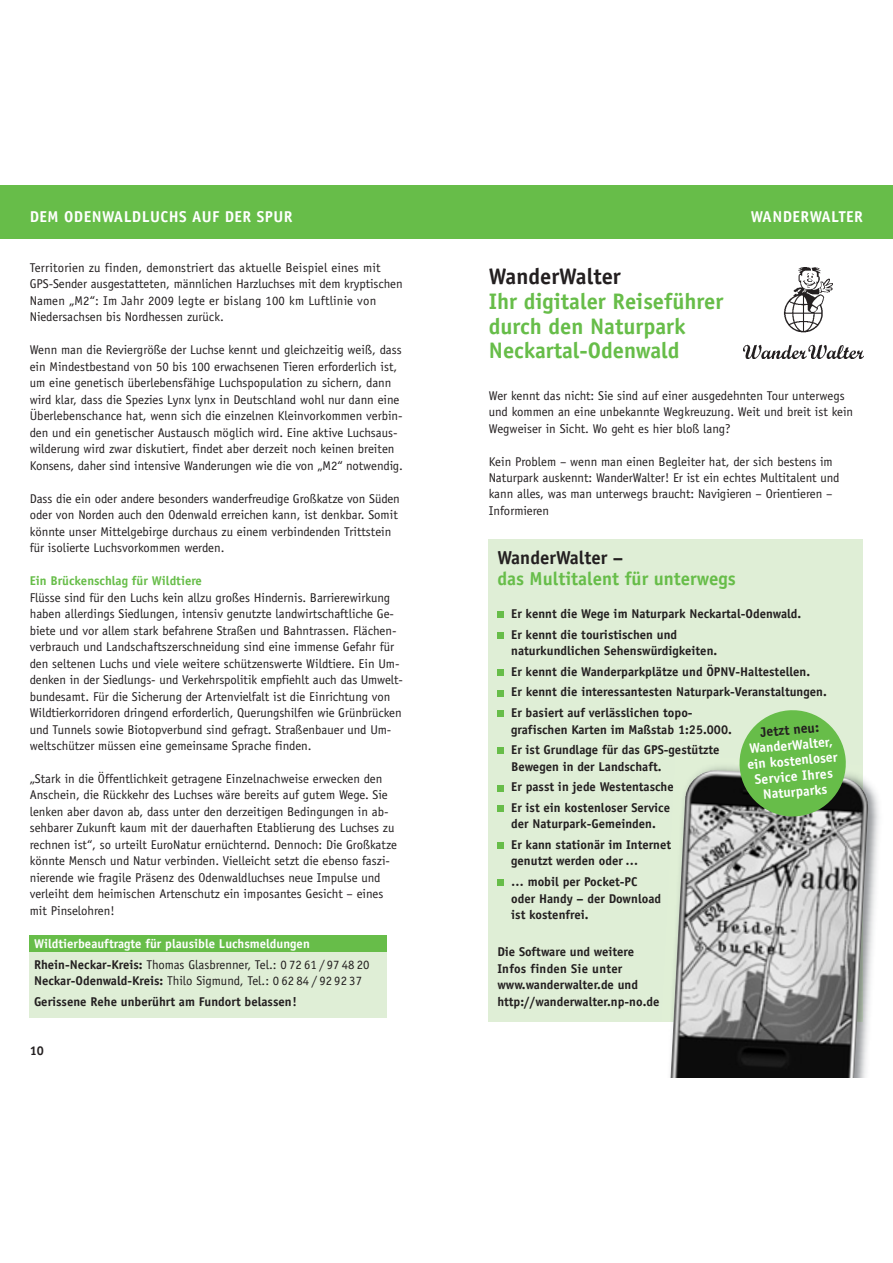
<style>
.page{position:relative;width:893px;height:1263px;background:#fff}
.page>*{position:absolute;margin:0;border:0;box-sizing:border-box;transform-origin:0 0}
.t1{font:700 22.5px/24.8px "Officina Sans";color:#67bd49}
.t2{font:700 22.5px "Officina Sans";color:#231f20}
.t3{font:700 18.75px "Officina Sans";color:#67bd49}
.t4{font:700 18.75px "Officina Sans";color:#231f20}
.t5{font:700 15.75px "Officina Sans";letter-spacing:.03em;color:#fff}
.t6{font:700 13.8px/15.6px "Officina Sans";color:#fff;text-align:center}
.t7{font:700 13.8px "Officina Sans";color:#231f20}
.t8{font:12.75px/16.5px "Officina Sans";color:#231f20}
.t9{font:700 12.75px/20.5px "Officina Sans";color:#231f20}
.t10{font:700 12.75px "Officina Sans";color:#fff}
.t11{font:700 12.75px "Officina Sans";color:#67bd49}
.s1{font-weight:700}
</style>
<div class="page">
<div style="left:489px;top:540px;width:374px;height:482px;background:#dfeed6"></div>
<div style="left:497px;top:880px;width:7px;height:6px;background:#67bd49"></div>
<div style="left:497px;top:843px;width:7px;height:6px;background:#67bd49"></div>
<div style="left:497px;top:805px;width:7px;height:7px;background:#67bd49"></div>
<div style="left:497px;top:785px;width:7px;height:6px;background:#67bd49"></div>
<div style="left:497px;top:748px;width:7px;height:6px;background:#67bd49"></div>
<div style="left:497px;top:711px;width:7px;height:6px;background:#67bd49"></div>
<div style="left:497px;top:690px;width:7px;height:6px;background:#67bd49"></div>
<div style="left:497px;top:669px;width:7px;height:7px;background:#67bd49"></div>
<div style="left:497px;top:632px;width:7px;height:7px;background:#67bd49"></div>
<div style="left:497px;top:612px;width:7px;height:6px;background:#67bd49"></div>
<img style="left:869px;top:785px;width:10px;height:220px">
<img style="left:670px;top:770px;width:199px;height:308px">
<div style="left:0;top:185px;width:893px;height:54px;background:#67bd49"></div>
<div style="left:30px;top:952px;width:357px;height:66px;background:#dfeed6"></div>
<div style="left:30px;top:936px;width:357px;height:16px;background:#67bd49"></div>
<img style="left:744px;top:268px;width:119px;height:91px">
<svg style="left:737px;top:710px;width:111px;height:109px;background:#74b55c"></svg>
<p class="t5" style="left:30px;top:211px;width:264px">DEM ODENWALDLUCHS AUF DER SPUR</p>
<p class="t8" style="left:30px;top:260px;width:374px">Territorien zu finden, demonstriert das aktuelle Beispiel eines mit GPS-Sender ausgestatteten, männlichen Harzluchses mit dem kryptischen Namen „M2“: Im Jahr 2009 legte er bislang 100 km Luftlinie von Niedersachsen bis Nordhessen zurück.</p>
<p class="t8" style="left:30px;top:343px;width:375px">Wenn man die Reviergröße der Luchse kennt und gleichzeitig weiß, dass ein Mindestbestand von 50 bis 100 erwachsenen Tieren erforderlich ist, um eine genetisch überlebensfähige Luchspopulation zu sichern, dann wird klar, dass die Spezies Lynx lynx in Deutschland wohl nur dann eine Überlebenschance hat, wenn sich die einzelnen Kleinvorkommen verbin&shy;den und ein genetischer Austausch möglich wird. Eine aktive Luchsaus&shy;wilderung wird zwar diskutiert, findet aber derzeit noch keinen breiten Konsens, daher sind intensive Wanderungen wie die von „M2“ notwendig.</p>
<p class="t8" style="left:30px;top:491px;width:372px">Dass die ein oder andere besonders wanderfreudige Großkatze von Süden oder von Norden auch den Odenwald erreichen kann, ist denkbar. Somit könnte unser Mittelgebirge durchaus zu einem verbindenden Trittstein für isolierte Luchsvorkommen werden.</p>
<p class="t11" style="left:30px;top:576px;width:174px">Ein Brückenschlag für Wildtiere</p>
<p class="t8" style="left:30px;top:590px;width:375px">Flüsse sind für den Luchs kein allzu großes Hindernis. Barrierewirkung haben allerdings Siedlungen, intensiv genutzte landwirtschaftliche Ge&shy;biete und vor allem stark befahrene Straßen und Bahntrassen. Flächen&shy;verbrauch und Landschaftszerschneidung sind eine immense Gefahr für den seltenen Luchs und viele weitere schützenswerte Wildtiere. Ein Um&shy;denken in der Siedlungs- und Verkehrspolitik empfiehlt auch das Umwelt&shy;bundesamt. Für die Sicherung der Artenvielfalt ist die Einrichtung von Wildtierkorridoren dringend erforderlich, Querungshilfen wie Grünbrücken und Tunnels sowie Biotopverbund sind gefragt. Straßenbauer und Um&shy;weltschützer müssen eine gemeinsame Sprache finden.</p>
<p class="t8" style="left:30px;top:771px;width:369px">„Stark in die Öffentlichkeit getragene Einzelnachweise erwecken den Anschein, die Rückkehr des Luchses wäre bereits auf gutem Wege. Sie lenken aber davon ab, dass unter den derzeitigen Bedingungen in ab&shy;sehbarer Zukunft kaum mit der dauerhaften Etablierung des Luchses zu rechnen ist“, so urteilt EuroNatur ernüchternd. Dennoch: Die Großkatze könnte Mensch und Natur verbinden. Vielleicht setzt die ebenso faszi&shy;nierende wie fragile Präsenz des Odenwaldluchses neue Impulse und verleiht dem heimischen Artenschutz ein imposantes Gesicht – eines mit Pinselohren!</p>
<p class="t10" style="left:34px;top:939px;width:277px">Wildtierbeauftragte für plausible Luchsmeldungen</p>
<p class="t8" style="left:34px;top:957px;width:337px"><span class="s1">Rhein-Neckar-Kreis:</span> Thomas Glasbrenner, Tel.: 0 72 61 / 97 48 20<br><span class="s1">Neckar-Odenwald-Kreis:</span> Thilo Sigmund, Tel.: 0 62 84 / 92 92 37</p>
<p class="t9" style="left:34px;top:992px;width:264px">Gerissene Rehe unberührt am Fundort belassen!</p>
<p class="t9" style="left:30px;top:1042px;width:16px">10</p>
<h1 class="t2" style="left:489px;top:268px;width:134px">WanderWalter</h1>
<h1 class="t1" style="left:489px;top:291px;width:236px">Ihr digitaler Reiseführer durch den Naturpark<br>Neckartal-Odenwald</h1>
<p class="t5" style="left:751px;top:211px;width:114px">WANDERWALTER</p>
<p class="t8" style="left:489px;top:388px;width:366px">Wer kennt das nicht: Sie sind auf einer ausgedehnten Tour unterwegs und kommen an eine unbekannte Wegkreuzung. Weit und breit ist kein<br>Wegweiser in Sicht. Wo geht es hier bloß lang?</p>
<p class="t8" style="left:489px;top:454px;width:352px">Kein Problem – wenn man einen Begleiter hat, der sich bestens im Naturpark auskennt: WanderWalter! Er ist ein echtes Multitalent und kann alles, was man unterwegs braucht: Navigieren – Orientieren – Informieren</p>
<h2 class="t4" style="left:497px;top:551px;width:127px">WanderWalter –</h2>
<h2 class="t3" style="left:497px;top:572px;width:240px">das Multitalent für unterwegs</h2>
<p class="t9" style="left:511px;top:605px;width:292px">Er kennt die Wege im Naturpark Neckartal-Odenwald.<br>Er kennt die touristischen und</p>
<p class="t9" style="left:511px;top:642px;width:317px">naturkundlichen Sehenswürdigkeiten.<br>Er kennt die Wanderparkplätze und ÖPNV-Haltestellen.<br>Er kennt die interessantesten Naturpark-Veranstaltungen.<br>Er basiert auf verlässlichen topo-</p>
<p class="t9" style="left:511px;top:720px;width:222px">grafischen Karten im Maßstab 1:25.000.<br>Er ist Grundlage für das GPS-gestützte</p>
<p class="t9" style="left:511px;top:757px;width:164px">Bewegen in der Landschaft.<br>Er passt in jede Westentasche<br>Er ist ein kostenloser Service</p>
<p class="t9" style="left:511px;top:815px;width:161px">der Naturpark-Gemeinden.<br>Er kann stationär im Internet</p>
<p class="t9" style="left:511px;top:852px;width:128px">genutzt werden oder … … mobil per Pocket-PC</p>
<p class="t9" style="left:511px;top:891px;width:151px;line-height:16.5px">oder Handy – der Download ist kostenfrei.</p>
<p class="t9" style="left:497px;top:945px;width:164px;line-height:16.5px">Die Software und weitere<br>Infos finden Sie unter www.wanderwalter.de und http://wanderwalter.np-no.de</p>
<p class="t7" style="left:760px;top:727px;width:60px;rotate:-5deg">Jetzt neu:</p>
<p class="t6" style="left:745px;top:742px;width:92px;rotate:-5deg">WanderWalter, ein kostenloser<br>Service Ihres<br>Naturparks</p>
</div>
